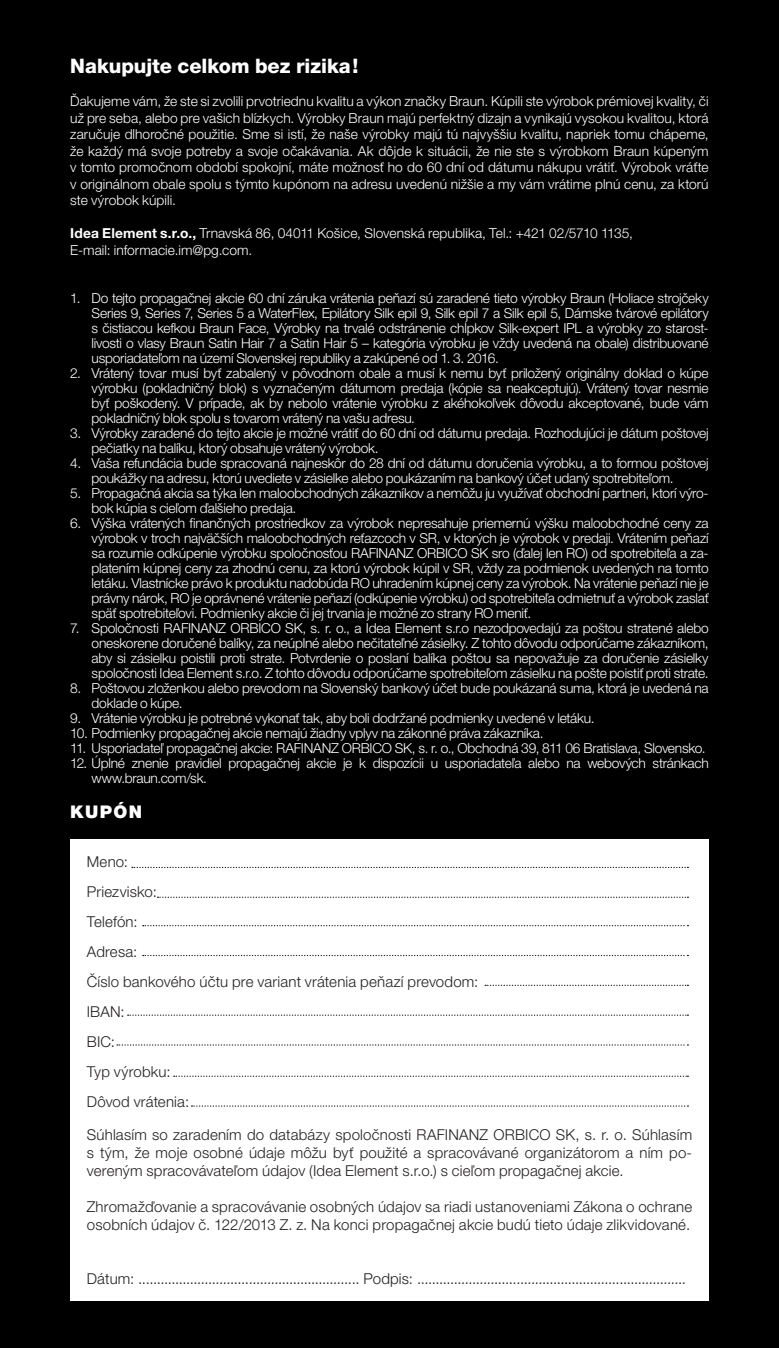
<style>
.page{position:relative;width:779px;height:1348px;background:#fff}
.page>*{position:absolute;margin:0;border:0;box-sizing:border-box;transform-origin:0 0}
.t1{font:800 20px "Helvetica Neue CE";letter-spacing:-.005em;color:#fff}
.t2{font:900 17.5px "Helvetica Neue CE";letter-spacing:.075em;color:#fff}
.t3{font:300 15px/30px "Helvetica Neue CE";letter-spacing:.015em;color:#231f20}
.t4{font:300 13.75px/15px "Helvetica Neue CE";letter-spacing:-.015em;color:#fff}
.s1{font-weight:700}
</style>
<div class="page">
<div style="left:0;top:0;width:778px;height:1348px;background:#000"></div>
<div style="left:70px;top:839px;width:638px;height:461px;background:#fff"></div>
<svg style="left:132px;top:867px;width:556px;height:1px"></svg>
<svg style="left:157px;top:896px;width:531px;height:2px"></svg>
<svg style="left:143px;top:925px;width:545px;height:1px"></svg>
<svg style="left:143px;top:955px;width:545px;height:1px"></svg>
<svg style="left:128px;top:1014px;width:560px;height:2px"></svg>
<svg style="left:174px;top:1075px;width:514px;height:2px"></svg>
<svg style="left:485px;top:984px;width:203px;height:2px"></svg>
<svg style="left:117px;top:1044px;width:571px;height:1px"></svg>
<svg style="left:191px;top:1105px;width:497px;height:1px"></svg>
<h1 class="t1" style="left:70px;top:54px;width:289px">Nakupujte celkom bez rizika!</h1>
<p class="t4" style="left:70px;top:93px;width:639px;line-height:16.5px;text-align:justify">Ďakujeme vám, že ste si zvolili prvotriednu kvalitu a výkon značky Braun. Kúpili ste výrobok prémiovej kvality, či už pre seba, alebo pre vašich blízkych. Výrobky Braun majú perfektný dizajn a vynikajú vysokou kvalitou, ktorá zaručuje dlhoročné použitie. Sme si istí, že naše výrobky majú tú najvyššiu kvalitu, napriek tomu chápeme, že každý má svoje potreby a svoje očakávania. Ak dôjde k situácii, že nie ste s výrobkom Braun kúpeným v tomto promočnom období spokojní, máte možnosť ho do 60 dní od dátumu nákupu vrátiť. Výrobok vráťte v originálnom obale spolu s týmto kupónom na adresu uvedenú nižšie a my vám vrátime plnú cenu, za ktorú ste výrobok kúpili.</p>
<p class="t4" style="left:70px;top:225px;width:564px;line-height:16.5px"><span class="s1">Idea Element s.r.o.,</span> Trnavská 86, 04011 Košice, Slovenská republika, Tel.: +421 02/5710 1135,<br>E-mail: informacie.im@pg.com.</p>
<p class="t4" style="left:91px;top:290px;width:618px;text-align:justify;text-indent:-21px">1. Do tejto propagačnej akcie 60 dní záruka vrátenia peňazí sú zaradené tieto výrobky Braun (Holiace strojčeky Series 9, Series 7, Series 5 a WaterFlex, Epilátory Silk epil 9, Silk epil 7 a Silk epil 5, Dámske tvárové epilátory s čistiacou kefkou Braun Face, Výrobky na trvalé odstránenie chĺpkov Silk-expert IPL a výrobky zo starost&shy;livosti o vlasy Braun Satin Hair 7 a Satin Hair 5 – kategória výrobku je vždy uvedená na obale) distribuované usporiadateľom na území Slovenskej republiky a zakúpené od 1. 3. 2016.</p>
<p class="t4" style="left:91px;top:365px;width:618px;text-align:justify;text-indent:-21px">2. Vrátený tovar musí byť zabalený v pôvodnom obale a musí k nemu byť priložený originálny doklad o kúpe výrobku (pokladničný blok) s vyznačeným dátumom predaja (kópie sa neakceptujú). Vrátený tovar nesmie byť poškodený. V prípade, ak by nebolo vrátenie výrobku z akéhokoľvek dôvodu akceptované, bude vám pokladničný blok spolu s tovarom vrátený na vašu adresu.</p>
<p class="t4" style="left:92px;top:425px;width:618px;text-indent:-21px">3. Výrobky zaradené do tejto akcie je možné vrátiť do 60 dní od dátumu predaja. Rozhodujúci je dátum poštovej pečiatky na balíku, ktorý obsahuje vrátený výrobok.</p>
<p class="t4" style="left:92px;top:455px;width:618px;text-indent:-21px">4. Vaša refundácia bude spracovaná najneskôr do 28 dní od dátumu doručenia výrobku, a to formou poštovej poukážky na adresu, ktorú uvediete v zásielke alebo poukázaním na bankový účet udaný spotrebiteľom.</p>
<p class="t4" style="left:92px;top:485px;width:618px;text-indent:-21px">5. Propagačná akcia sa týka len maloobchodných zákazníkov a nemôžu ju využívať obchodní partneri, ktorí výro&shy;bok kúpia s cieľom ďalšieho predaja.</p>
<p class="t4" style="left:92px;top:515px;width:618px;text-align:justify;text-indent:-21px">6. Výška vrátených finančných prostriedkov za výrobok nepresahuje priemernú výšku maloobchodné ceny za výrobok v troch najväčších maloobchodných reťazcoch v SR, v ktorých je výrobok v predaji. Vrátením peňazí sa rozumie odkúpenie výrobku spoločnosťou RAFINANZ ORBICO SK sro (ďalej len RO) od spotrebiteľa a za&shy;platením kúpnej ceny za zhodnú cenu, za ktorú výrobok kúpil v SR, vždy za podmienok uvedených na tomto letáku. Vlastnícke právo k produktu nadobúda RO uhradením kúpnej ceny za výrobok. Na vrátenie peňazí nie je právny nárok, RO je oprávnené vrátenie peňazí (odkúpenie výrobku) od spotrebiteľa odmietnuť a výrobok zaslať späť spotrebiteľovi. Podmienky akcie či jej trvania je možné zo strany RO meniť.</p>
<p class="t4" style="left:92px;top:620px;width:618px;text-align:justify;text-indent:-21px">7. Spoločnosti RAFINANZ ORBICO SK, s. r. o., a Idea Element s.r.o nezodpovedajú za poštou stratené alebo oneskorene doručené balíky, za neúplné alebo nečitateľné zásielky. Z tohto dôvodu odporúčame zákazníkom, aby si zásielku poistili proti strate. Potvrdenie o poslaní balíka poštou sa nepovažuje za doručenie zásielky spoločnosti Idea Element s.r.o. Z tohto dôvodu odporúčame spotrebiteľom zásielku na pošte poistiť proti strate.</p>
<p class="t4" style="left:92px;top:680px;width:618px;text-indent:-21px">8. Poštovou zloženkou alebo prevodom na Slovenský bankový účet bude poukázaná suma, ktorá je uvedená na doklade o kúpe.</p>
<p class="t4" style="left:70px;top:710px;width:525px">9. Vrátenie výrobku je potrebné vykonať tak, aby boli dodržané podmienky uvedené v letáku.</p>
<p class="t4" style="left:70px;top:725px;width:474px">10. Podmienky propagačnej akcie nemajú žiadny vplyv na zákonné práva zákazníka.</p>
<p class="t4" style="left:70px;top:740px;width:636px">11. Usporiadateľ propagačnej akcie: RAFINANZ ORBICO SK, s. r. o., Obchodná 39, 811 06 Bratislava, Slovensko.</p>
<p class="t4" style="left:92px;top:755px;width:618px;text-indent:-21px">12. Úplné znenie pravidiel propagačnej akcie je k dispozícii u usporiadateľa alebo na webových stránkach www.braun.com/sk.</p>
<p class="t2" style="left:70px;top:801px;width:73px">KUPÓN</p>
<p class="t3" style="left:87px;top:846px;width:393px">Meno:<br>Priezvisko:<br>Telefón:<br>Adresa:<br>Číslo bankového účtu pre variant vrátenia peňazí prevodom:<br>IBAN:<br>BIC:<br>Typ výrobku:<br>Dôvod vrátenia:</p>
<p class="t3" style="left:87px;top:1125px;width:606px;line-height:18px;text-align:justify">Súhlasím so zaradením do databázy spoločnosti RAFINANZ ORBICO SK, s. r. o. Súhlasím s tým, že moje osobné údaje môžu byť použité a spracovávané organizátorom a ním po&shy;vereným spracovávateľom údajov (Idea Element s.r.o.) s cieľom propagačnej akcie.</p>
<p class="t3" style="left:87px;top:1197px;width:606px;line-height:18px">Zhromažďovanie a spracovávanie osobných údajov sa riadi ustanoveniami Zákona o ochrane osobních údajov č. 122/2013 Z. z. Na konci propagačnej akcie budú tieto údaje zlikvidované.</p>
<p class="t3" style="left:87px;top:1263px;width:600px">Dátum: ............................................................ Podpis: .........................................................................</p>
</div>
